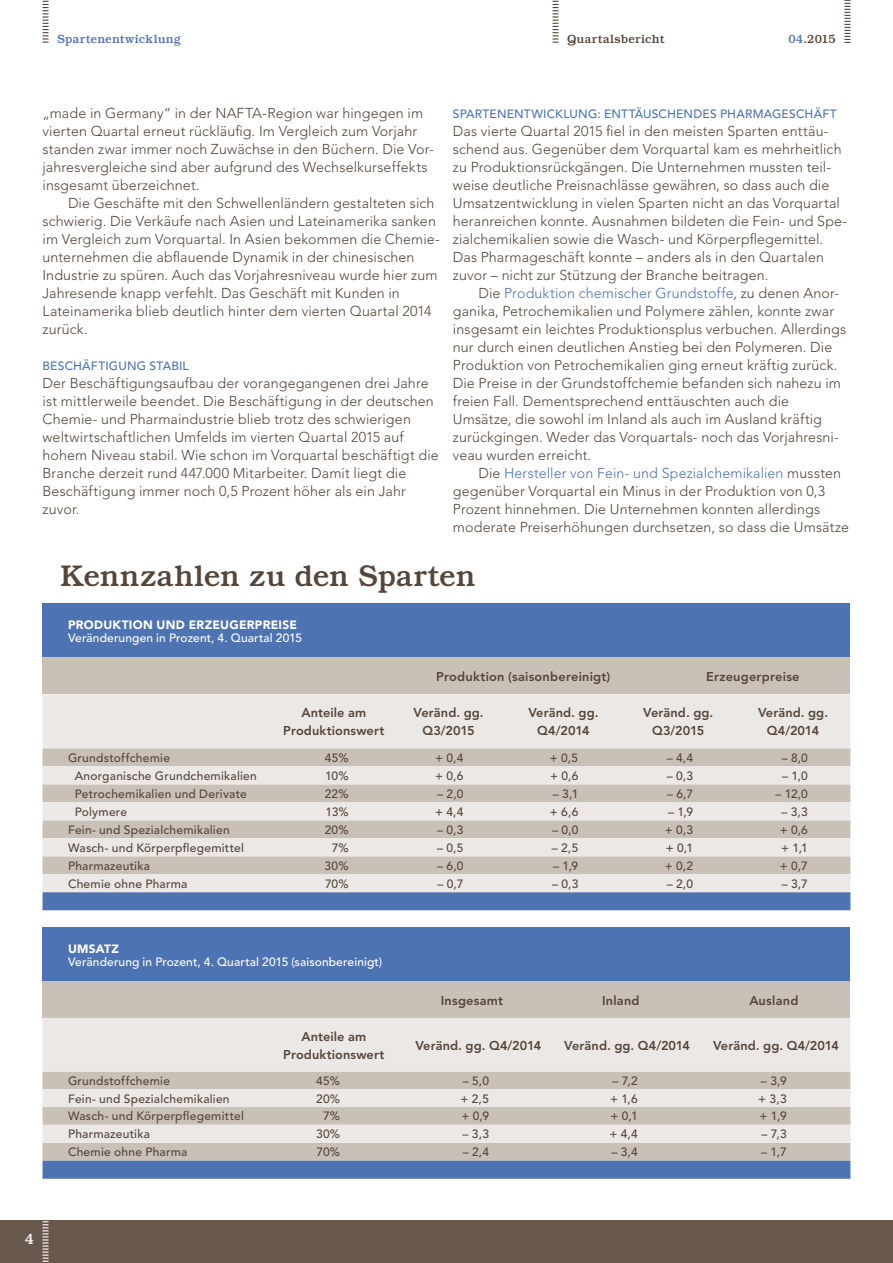
<style>
.page{position:relative;width:893px;height:1263px;background:#fff}
.page>*{position:absolute;margin:0;border:0;box-sizing:border-box;transform-origin:0 0}
.t1{font:500 30px "Bookman Std";letter-spacing:-.005em;color:#564539}
.t2{font:500 15px "Bookman Std";color:#fff}
.t3{font:300 14.25px/18px "Avenir LT Std";letter-spacing:.01em;color:#564539}
.t4{font:800 12.75px/18px "Avenir LT Std";letter-spacing:.01em;color:#564539;text-align:center}
.t5{font:500 12px "Avenir LT Std";letter-spacing:.02em;color:#564539}
.t6{font:500 12px "Avenir LT Std";letter-spacing:.01em;color:#fff}
.t7{font:500 12px "Avenir LT Std";letter-spacing:.015em;color:#4e73b2}
.t8{font:900 12px "Avenir LT Std";letter-spacing:.02em;color:#fff}
.t9{font:500 12px "Bookman Std";letter-spacing:.015em;color:#564539}
.t10{font:500 12px "Bookman Std";letter-spacing:.015em;color:#4e73b2}
.s1{color:#4e73b2}
</style>
<div class="page">
<svg style="left:844px;top:0;width:6px;height:43px"></svg>
<svg style="left:552px;top:0;width:6px;height:43px"></svg>
<svg style="left:43px;top:0;width:6px;height:43px"></svg>
<div style="left:0;top:1220px;width:893px;height:43px;background:#68574b"></div>
<svg style="left:43px;top:1221px;width:6px;height:41px"></svg>
<div style="left:43px;top:604px;width:807px;height:54px;background:#4e73b2"></div>
<div style="left:43px;top:658px;width:807px;height:36px;background:#c9c0b8"></div>
<div style="left:43px;top:928px;width:807px;height:54px;background:#4e73b2"></div>
<div style="left:43px;top:982px;width:807px;height:36px;background:#c9c0b8"></div>
<div style="left:43px;top:1018px;width:807px;height:54px;background:#ece8e5"></div>
<div style="left:43px;top:1072px;width:807px;height:89px;background:#c9c0b8"></div>
<svg style="left:43px;top:1089px;width:807px;height:54px;background:#e0dbd6"></svg>
<div style="left:43px;top:1161px;width:807px;height:18px;background:#4e73b2"></div>
<div style="left:43px;top:694px;width:807px;height:54px;background:#ece8e5"></div>
<div style="left:43px;top:748px;width:807px;height:18px;background:#c9c0b8"></div>
<svg style="left:43px;top:766px;width:807px;height:126px;background:#ddd7d2"></svg>
<div style="left:43px;top:892px;width:807px;height:18px;background:#4e73b2"></div>
<p class="t10" style="left:57px;top:32px;width:125px">Spartenentwicklung</p>
<p class="t9" style="left:788px;top:32px;width:49px"><span class="s1">04</span>.2015</p>
<p class="t9" style="left:567px;top:32px;width:99px">Quartalsbericht</p>
<p class="t3" style="left:43px;top:104px;width:393px">„made in Germany“ in der NAFTA-Region war hingegen im vierten Quartal erneut rückläufig. Im Vergleich zum Vorjahr standen zwar immer noch Zuwächse in den Büchern. Die Vor&shy;jahresvergleiche sind aber aufgrund des Wechselkurseffekts insgesamt überzeichnet.</p>
<p class="t3" style="left:43px;top:194px;width:399px;text-indent:26px">Die Geschäfte mit den Schwellenländern gestalteten sich schwierig. Die Verkäufe nach Asien und Lateinamerika sanken im Vergleich zum Vorquartal. In Asien bekommen die Chemie&shy;unternehmen die abflauende Dynamik in der chinesischen Industrie zu spüren. Auch das Vorjahresniveau wurde hier zum Jahresende knapp verfehlt. Das Geschäft mit Kunden in Lateinamerika blieb deutlich hinter dem vierten Quartal 2014 zurück.</p>
<p class="t7" style="left:43px;top:359px;width:148px">BESCHÄFTIGUNG STABIL</p>
<p class="t3" style="left:43px;top:374px;width:398px">Der Beschäftigungsaufbau der vorangegangenen drei Jahre ist mittlerweile beendet. Die Beschäftigung in der deutschen Chemie- und Pharmaindustrie blieb trotz des schwierigen weltwirtschaftlichen Umfelds im vierten Quartal 2015 auf hohem Niveau stabil. Wie schon im Vorquartal beschäftigt die Branche derzeit rund 447.000 Mitarbeiter. Damit liegt die Beschäftigung immer noch 0,5 Prozent höher als ein Jahr zuvor.</p>
<p class="t7" style="left:453px;top:107px;width:385px">SPARTENENTWICKLUNG: ENTTÄUSCHENDES PHARMAGESCHÄFT</p>
<p class="t3" style="left:453px;top:122px;width:396px">Das vierte Quartal 2015 fiel in den meisten Sparten enttäu&shy;schend aus. Gegenüber dem Vorquartal kam es mehrheitlich zu Produktionsrückgängen. Die Unternehmen mussten teil&shy;weise deutliche Preisnachlässe gewähren, so dass auch die Umsatzentwicklung in vielen Sparten nicht an das Vorquartal heranreichen konnte. Ausnahmen bildeten die Fein- und Spe&shy;zialchemikalien sowie die Wasch- und Körperpflegemittel.<br>Das Pharmageschäft konnte – anders als in den Quartalen zuvor – nicht zur Stützung der Branche beitragen.</p>
<p class="t3" style="left:453px;top:284px;width:395px;text-indent:26px">Die <span class="s1">Produktion chemischer Grundstoffe</span>, zu denen Anor&shy;ganika, Petrochemikalien und Polymere zählen, konnte zwar insgesamt ein leichtes Produktionsplus verbuchen. Allerdings nur durch einen deutlichen Anstieg bei den Polymeren. Die Produktion von Petrochemikalien ging erneut kräftig zurück.<br>Die Preise in der Grundstoffchemie befanden sich nahezu im freien Fall. Dementsprechend enttäuschten auch die Umsätze, die sowohl im Inland als auch im Ausland kräftig zurückgingen. Weder das Vorquartals- noch das Vorjahresni&shy;veau wurden erreicht.</p>
<p class="t3" style="left:453px;top:464px;width:398px;text-indent:26px">Die <span class="s1">Hersteller von Fein- und Spezialchemikalien</span> mussten gegenüber Vorquartal ein Minus in der Produktion von 0,3<br>Prozent hinnehmen. Die Unternehmen konnten allerdings moderate Preiserhöhungen durchsetzen, so dass die Umsätze</p>
<h1 class="t1" style="left:61px;top:558px;width:417px">Kennzahlen zu den Sparten</h1>
<p class="t8" style="left:68px;top:617px;width:231px">PRODUKTION UND ERZEUGERPREISE</p>
<p class="t6" style="left:68px;top:631px;width:235px">Veränderungen in Prozent, 4. Quartal 2015</p>
<p class="t4" style="left:436px;top:667px;width:176px">Produktion (saisonbereinigt)</p>
<p class="t4" style="left:706px;top:667px;width:95px">Erzeugerpreise</p>
<p class="t4" style="left:283px;top:704px;width:103px">Anteile am<br>Produktionswert</p>
<p class="t4" style="left:414px;top:704px;width:72px">Veränd. gg.<br>Q3/2015</p>
<p class="t4" style="left:528px;top:704px;width:72px">Veränd. gg.<br>Q4/2014</p>
<p class="t4" style="left:643px;top:704px;width:72px">Veränd. gg.<br>Q3/2015</p>
<p class="t4" style="left:758px;top:704px;width:72px">Veränd. gg.<br>Q4/2014</p>
<p class="t5" style="left:68px;top:751px;width:103px">Grundstoffchemie</p>
<p class="t5" style="left:325px;top:751px;width:25px">45%</p>
<p class="t5" style="left:435px;top:751px;width:30px">+ 0,4</p>
<p class="t5" style="left:550px;top:751px;width:30px">+ 0,5</p>
<p class="t5" style="left:667px;top:751px;width:28px">– 4,4</p>
<p class="t5" style="left:782px;top:751px;width:28px">– 8,0</p>
<p class="t5" style="left:75px;top:769px;width:184px">Anorganische Grundchemikalien</p>
<p class="t5" style="left:325px;top:769px;width:25px">10%</p>
<p class="t5" style="left:435px;top:769px;width:30px">+ 0,6</p>
<p class="t5" style="left:550px;top:769px;width:30px">+ 0,6</p>
<p class="t5" style="left:667px;top:769px;width:28px">– 0,3</p>
<p class="t5" style="left:782px;top:769px;width:27px">– 1,0</p>
<p class="t5" style="left:75px;top:787px;width:174px">Petrochemikalien und Derivate</p>
<p class="t5" style="left:325px;top:787px;width:26px">22%</p>
<p class="t5" style="left:437px;top:787px;width:28px">– 2,0</p>
<p class="t5" style="left:553px;top:787px;width:27px">– 3,1</p>
<p class="t5" style="left:667px;top:787px;width:28px">– 6,7</p>
<p class="t5" style="left:775px;top:787px;width:34px">– 12,0</p>
<p class="t5" style="left:75px;top:805px;width:54px">Polymere</p>
<p class="t5" style="left:326px;top:805px;width:25px">13%</p>
<p class="t5" style="left:435px;top:805px;width:30px">+ 4,4</p>
<p class="t5" style="left:550px;top:805px;width:30px">+ 6,6</p>
<p class="t5" style="left:668px;top:805px;width:27px">– 1,9</p>
<p class="t5" style="left:781px;top:805px;width:28px">– 3,3</p>
<p class="t5" style="left:68px;top:823px;width:163px">Fein- und Spezialchemikalien</p>
<p class="t5" style="left:325px;top:823px;width:26px">20%</p>
<p class="t5" style="left:437px;top:823px;width:28px">– 0,3</p>
<p class="t5" style="left:552px;top:823px;width:28px">– 0,0</p>
<p class="t5" style="left:665px;top:823px;width:30px">+ 0,3</p>
<p class="t5" style="left:780px;top:823px;width:30px">+ 0,6</p>
<p class="t5" style="left:68px;top:841px;width:178px">Wasch- und Körperpflegemittel</p>
<p class="t5" style="left:332px;top:841px;width:18px">7%</p>
<p class="t5" style="left:437px;top:841px;width:28px">– 0,5</p>
<p class="t5" style="left:552px;top:841px;width:28px">– 2,5</p>
<p class="t5" style="left:666px;top:841px;width:29px">+ 0,1</p>
<p class="t5" style="left:781px;top:841px;width:28px">+ 1,1</p>
<p class="t5" style="left:68px;top:859px;width:83px">Pharmazeutika</p>
<p class="t5" style="left:324px;top:859px;width:26px">30%</p>
<p class="t5" style="left:437px;top:859px;width:28px">– 6,0</p>
<p class="t5" style="left:553px;top:859px;width:27px">– 1,9</p>
<p class="t5" style="left:665px;top:859px;width:30px">+ 0,2</p>
<p class="t5" style="left:780px;top:859px;width:29px">+ 0,7</p>
<p class="t5" style="left:68px;top:877px;width:121px">Chemie ohne Pharma</p>
<p class="t5" style="left:325px;top:877px;width:25px">70%</p>
<p class="t5" style="left:437px;top:877px;width:27px">– 0,7</p>
<p class="t5" style="left:552px;top:877px;width:28px">– 0,3</p>
<p class="t5" style="left:667px;top:877px;width:28px">– 2,0</p>
<p class="t5" style="left:782px;top:877px;width:28px">– 3,7</p>
<p class="t8" style="left:68px;top:941px;width:53px">UMSATZ</p>
<p class="t6" style="left:68px;top:955px;width:316px">Veränderung in Prozent, 4. Quartal 2015 (saisonbereinigt)</p>
<p class="t4" style="left:441px;top:991px;width:64px">Insgesamt</p>
<p class="t4" style="left:602px;top:991px;width:39px">Inland</p>
<p class="t4" style="left:749px;top:991px;width:51px">Ausland</p>
<p class="t4" style="left:283px;top:1027px;width:103px">Anteile am<br>Produktionswert</p>
<p class="t4" style="left:415px;top:1036px;width:127px">Veränd. gg. Q4/2014</p>
<p class="t4" style="left:564px;top:1036px;width:127px">Veränd. gg. Q4/2014</p>
<p class="t4" style="left:713px;top:1036px;width:127px">Veränd. gg. Q4/2014</p>
<p class="t5" style="left:68px;top:1074px;width:103px">Grundstoffchemie</p>
<p class="t5" style="left:316px;top:1074px;width:25px">45%</p>
<p class="t5" style="left:463px;top:1074px;width:28px">– 5,0</p>
<p class="t5" style="left:613px;top:1074px;width:27px">– 7,2</p>
<p class="t5" style="left:761px;top:1074px;width:27px">– 3,9</p>
<p class="t5" style="left:68px;top:1091px;width:163px">Fein- und Spezialchemikalien</p>
<p class="t5" style="left:316px;top:1091px;width:26px">20%</p>
<p class="t5" style="left:461px;top:1091px;width:30px">+ 2,5</p>
<p class="t5" style="left:610px;top:1091px;width:29px">+ 1,6</p>
<p class="t5" style="left:758px;top:1091px;width:30px">+ 3,3</p>
<p class="t5" style="left:68px;top:1109px;width:178px">Wasch- und Körperpflegemittel</p>
<p class="t5" style="left:323px;top:1109px;width:18px">7%</p>
<p class="t5" style="left:461px;top:1109px;width:29px">+ 0,9</p>
<p class="t5" style="left:611px;top:1109px;width:29px">+ 0,1</p>
<p class="t5" style="left:760px;top:1109px;width:29px">+ 1,9</p>
<p class="t5" style="left:68px;top:1127px;width:83px">Pharmazeutika</p>
<p class="t5" style="left:316px;top:1127px;width:26px">30%</p>
<p class="t5" style="left:463px;top:1127px;width:28px">– 3,3</p>
<p class="t5" style="left:609px;top:1127px;width:30px">+ 4,4</p>
<p class="t5" style="left:761px;top:1127px;width:27px">– 7,3</p>
<p class="t5" style="left:68px;top:1145px;width:121px">Chemie ohne Pharma</p>
<p class="t5" style="left:316px;top:1145px;width:25px">70%</p>
<p class="t5" style="left:463px;top:1145px;width:28px">– 2,4</p>
<p class="t5" style="left:611px;top:1145px;width:28px">– 3,4</p>
<p class="t5" style="left:761px;top:1145px;width:27px">– 1,7</p>
<p class="t2" style="left:25px;top:1230px;width:11px">4</p>
</div>
